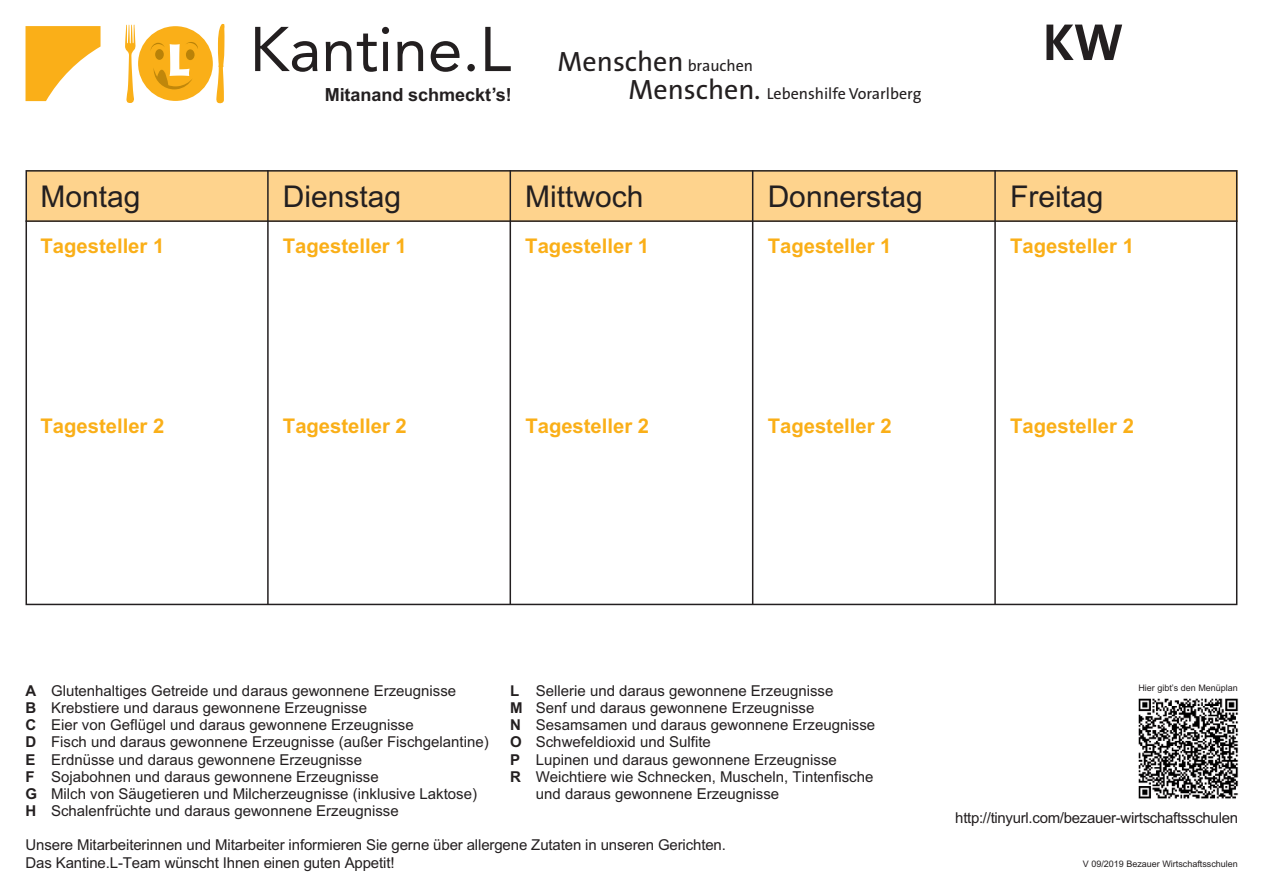
<style>
.page{position:relative;width:1263px;height:893px;background:#fff}
.page>*{position:absolute;margin:0;border:0;box-sizing:border-box;transform-origin:0 0}
.t1{font:62.4px "Avenir";color:#231f20}
.t2{font:700 52.5px "The Sans B W7";color:#231f20}
.t3{font:30px "Arial";color:#231f20}
.t4{font:28.05px "The Sans B W5 Plain";color:#231f20}
.t5{font:700 20.25px "Arial";color:#faaf18}
.t6{font:700 18.15px "Arial";letter-spacing:-.005em;color:#231f20}
.t7{font:16.05px "The Sans B W5 Plain";color:#231f20}
.t8{font:15px/17.2px "Arial";color:#231f20}
.t9{font:15px "Arial";letter-spacing:-.02em;color:#231f20}
.t10{font:9px "Arial";color:#231f20}
.s1{font-size:16.05px}
.s2{font-size:28.05px}
.s3{font-weight:700}
</style>
<div class="page">
<div style="left:26px;top:170px;width:1211px;height:51px;background:#fed38d"></div>
<div style="left:138px;top:26px;width:75px;height:75px;background:#faaf18;border-radius:50%"></div>
<svg style="left:216px;top:24px;width:9px;height:80px"></svg>
<svg style="left:125px;top:25px;width:11px;height:78px"></svg>
<svg style="left:151px;top:42px;width:47px;height:47px"></svg>
<svg style="left:26px;top:26px;width:75px;height:75px"></svg>
<hr style="left:267px;top:170px;width:2px;height:435px;background:#231f20">
<hr style="left:509px;top:170px;width:2px;height:435px;background:#231f20">
<hr style="left:752px;top:170px;width:1px;height:435px;background:#231f20">
<hr style="left:994px;top:170px;width:2px;height:435px;background:#231f20">
<hr style="left:26px;top:220px;width:1211px;height:2px;background:#231f20">
<img style="left:1138px;top:698px;width:101px;height:101px">
<h1 class="t1" style="left:250px;top:24px;width:263px">Kantine.L</h1>
<p class="t6" style="left:325px;top:84px;width:189px">Mitanand schmeckt s!</p>
<p class="t6" style="left:497px;top:97px;width:7px;rotate:-180deg">‘</p>
<h3 class="t4" style="left:558px;top:50px;width:197px">Menschen <span class="s1">brauchen</span></h3>
<p class="t7" style="left:628px;top:87px;width:294px"><span class="s2">Menschen.</span> Lebenshilfe Vorarlberg</p>
<h2 class="t2" style="left:1043px;top:22px;width:82px">KW</h2>
<h3 class="t3" style="left:41px;top:179px;width:102px">Montag</h3>
<h3 class="t3" style="left:283px;top:179px;width:120px">Dienstag</h3>
<h3 class="t3" style="left:525px;top:179px;width:120px">Mittwoch</h3>
<h3 class="t3" style="left:768px;top:179px;width:157px">Donnerstag</h3>
<h3 class="t3" style="left:1010px;top:179px;width:95px">Freitag</h3>
<h3 class="t5" style="left:41px;top:234px;width:125px">Tagesteller 1</h3>
<h3 class="t5" style="left:283px;top:234px;width:125px">Tagesteller 1</h3>
<h3 class="t5" style="left:525px;top:234px;width:125px">Tagesteller 1</h3>
<h3 class="t5" style="left:768px;top:234px;width:125px">Tagesteller 1</h3>
<h3 class="t5" style="left:1010px;top:234px;width:125px">Tagesteller 1</h3>
<h3 class="t5" style="left:41px;top:414px;width:125px">Tagesteller 2</h3>
<h3 class="t5" style="left:283px;top:414px;width:125px">Tagesteller 2</h3>
<h3 class="t5" style="left:525px;top:414px;width:125px">Tagesteller 2</h3>
<h3 class="t5" style="left:768px;top:414px;width:125px">Tagesteller 2</h3>
<h3 class="t5" style="left:1010px;top:414px;width:125px">Tagesteller 2</h3>
<p class="t8" style="left:26px;top:682px;width:432px"><span class="s3">A</span> Glutenhaltiges Getreide und daraus gewonnene Erzeugnisse</p>
<p class="t10" style="left:1138px;top:683px;width:101px">Hier gibt’s den Menüplan</p>
<p class="t8" style="left:25px;top:699px;width:465px"><span class="s3">B</span> Krebstiere und daraus gewonnene Erzeugnisse<br><span class="s3">C</span> Eier von Geflügel und daraus gewonnene Erzeugnisse<br><span class="s3">D</span> Fisch und daraus gewonnene Erzeugnisse (außer Fischgelantine)<br><span class="s3">E</span> Erdnüsse und daraus gewonnene Erzeugnisse<br><span class="s3">F</span> Sojabohnen und daraus gewonnene Erzeugnisse<br><span class="s3">G</span> Milch von Säugetieren und Milcherzeugnisse (inklusive Laktose)<br><span class="s3">H</span> Schalenfrüchte und daraus gewonnene Erzeugnisse</p>
<p class="t8" style="left:510px;top:682px;width:325px"><span class="s3">L</span> Sellerie und daraus gewonnene Erzeugnisse</p>
<p class="t8" style="left:510px;top:699px;width:306px"><span class="s3">M</span> Senf und daraus gewonnene Erzeugnisse</p>
<p class="t8" style="left:510px;top:716px;width:366px"><span class="s3">N</span> Sesamsamen und daraus gewonnene Erzeugnisse</p>
<p class="t8" style="left:510px;top:733px;width:202px"><span class="s3">O</span> Schwefeldioxid und Sulfite</p>
<p class="t8" style="left:510px;top:751px;width:328px"><span class="s3">P</span> Lupinen und daraus gewonnene Erzeugnisse</p>
<p class="t8" style="left:510px;top:768px;width:365px"><span class="s3">R</span> Weichtiere wie Schnecken, Muscheln, Tintenfische</p>
<p class="t8" style="left:536px;top:785px;width:245px">und daraus gewonnene Erzeugnisse</p>
<p class="t9" style="left:955px;top:809px;width:284px">http://tinyurl.com/bezauer-wirtschaftsschulen</p>
<p class="t8" style="left:26px;top:836px;width:702px">Unsere Mitarbeiterinnen und Mitarbeiter informieren Sie gerne über allergene Zutaten in unseren Gerichten.<br>Das Kantine.L-Team wünscht Ihnen einen guten Appetit!</p>
<p class="t10" style="left:1083px;top:859px;width:157px">V 09/2019 Bezauer Wirtschaftsschulen</p>
</div>
